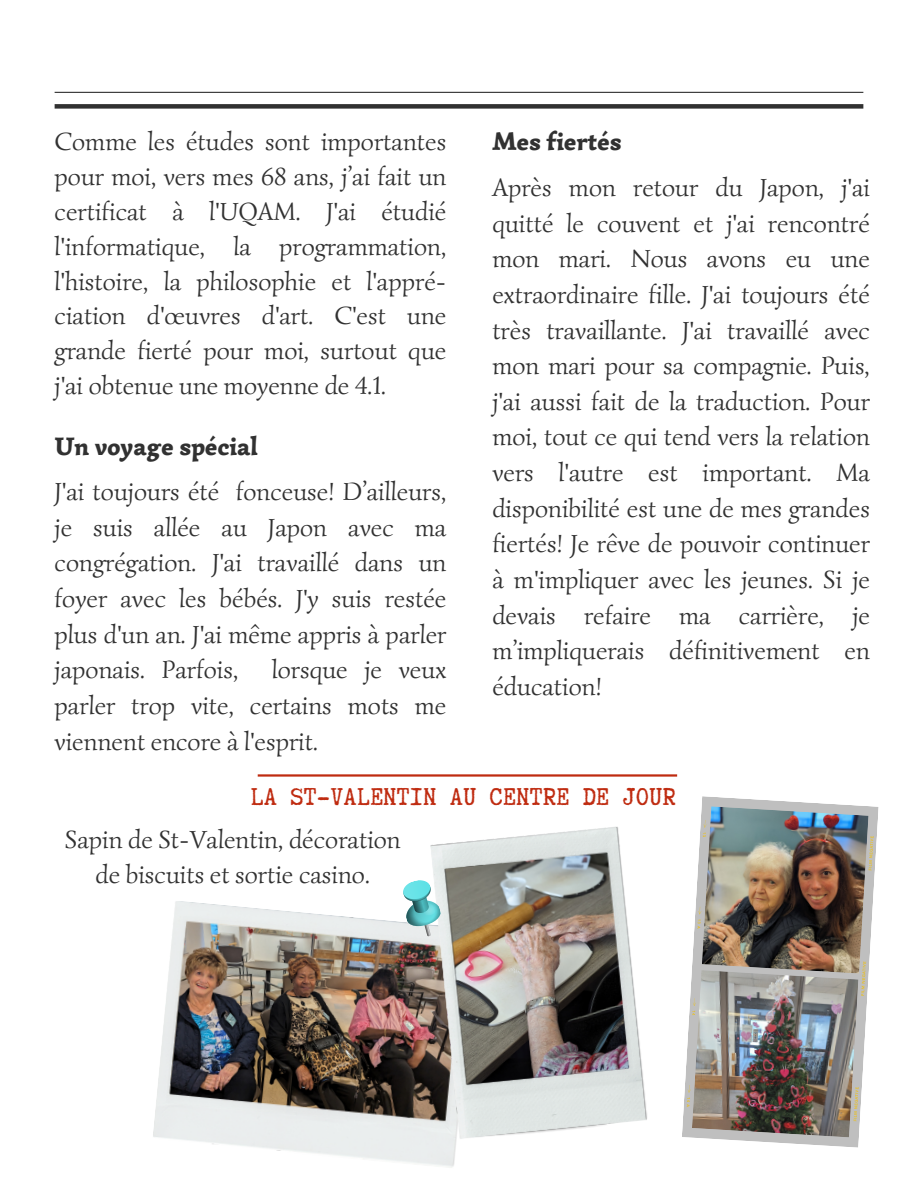
<style>
.page{position:relative;width:918px;height:1188px;background:#fff}
.page>*{position:absolute;margin:0;border:0;box-sizing:border-box;transform-origin:0 0}
.t1{font:28.95px "Truetypewriter Polygl OTT";letter-spacing:.015em;color:#bf2b10}
.t2{font:25.5px/35.7px "Simonetta";color:#313131;text-align:justify}
.t3{font:900 25.5px "Simonetta";color:#313131}
</style>
<div class="page">
<hr style="left:55px;top:92px;width:808px;height:1px;background:#313131">
<div style="left:55px;top:104px;width:808px;height:5px;background:#313131"></div>
<hr style="left:258px;top:774px;width:419px;height:3px;background:#bf2b10">
<svg style="left:682px;top:796px;width:197px;height:352px"></svg>
<img style="left:692px;top:970px;width:167px;height:167px">
<img style="left:702px;top:806px;width:166px;height:168px">
<svg style="left:854px;top:836px;width:20px;height:285px"></svg>
<img style="left:153px;top:901px;width:303px;height:267px">
<img style="left:430px;top:826px;width:217px;height:317px">
<svg style="left:401px;top:877px;width:44px;height:60px"></svg>
<p class="t2" style="left:55px;top:124px;width:393px;line-height:34.8px">Comme les études sont importantes pour moi, vers mes 68 ans, j’ai fait un certificat à l'UQAM. J'ai étudié l'informatique, la programmation, l'histoire, la philosophie et l'appré&shy;ciation d'œuvres d'art. C'est une grande fierté pour moi, surtout que j'ai obtenue une moyenne de 4.1.</p>
<p class="t3" style="left:55px;top:430px;width:205px">Un voyage spécial</p>
<p class="t2" style="left:55px;top:474px;width:393px">J'ai toujours été fonceuse! D’ailleurs, je suis allée au Japon avec ma congrégation. J'ai travaillé dans un foyer avec les bébés. J'y suis restée plus d'un an. J'ai même appris à parler japonais. Parfois,</p>
<p class="t2" style="left:55px;top:652px;width:393px;text-indent:217px">lorsque je veux parler trop vite, certains mots me viennent encore à l'esprit.</p>
<p class="t3" style="left:492px;top:126px;width:131px">Mes fiertés</p>
<p class="t2" style="left:492px;top:170px;width:379px">Après mon retour du Japon, j'ai quitté le couvent et j'ai rencontré mon mari. Nous avons eu une extraordinaire fille. J'ai toujours été très travaillante. J'ai travaillé avec mon mari pour sa compagnie. Puis, j'ai aussi fait de la traduction. Pour moi, tout ce qui tend vers la relation vers l'autre est important. Ma disponibilité est une de mes grandes fiertés! Je rêve de pouvoir continuer à m'impliquer avec les jeunes. Si je devais refaire ma carrière, je m’impliquerais définitivement en éducation!</p>
<p class="t1" style="left:251px;top:782px;width:426px">LA ST-VALENTIN AU CENTRE DE JOUR</p>
<p class="t2" style="left:65px;top:822px;width:337px;line-height:34.8px;text-align:center">Sapin de St-Valentin, décoration de biscuits et sortie casino.</p>
</div>
